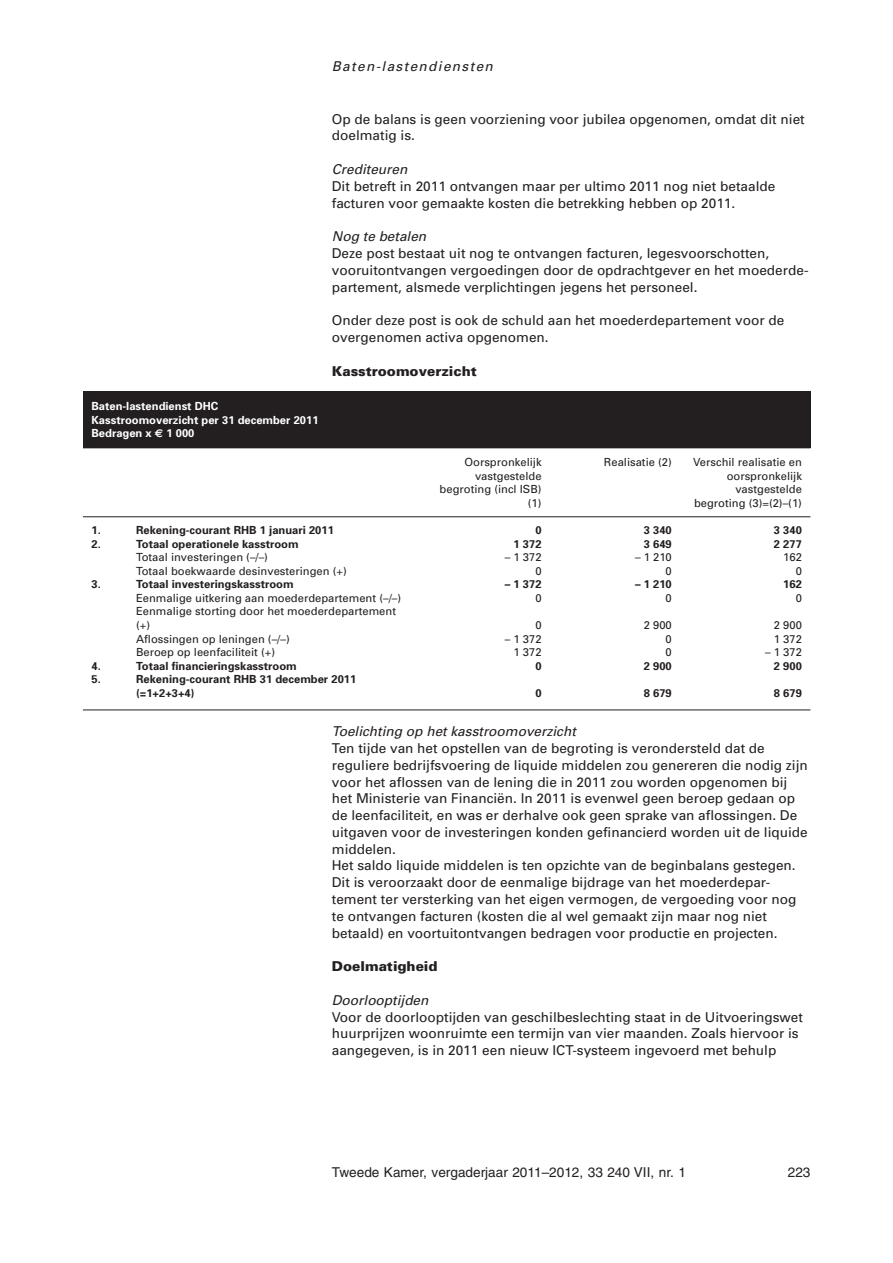
<style>
.page{position:relative;width:893px;height:1263px;background:#fff}
.page>*{position:absolute;margin:0;border:0;box-sizing:border-box;transform-origin:0 0}
.t1{font:13.65px/16.8px "Univers";color:#231f20}
.t2{font:13.65px "Helvetica";color:#231f20}
.t3{font:900 13.65px "Univers";color:#231f20}
.t4{font:italic 13.65px "Univers";letter-spacing:.1em;color:#231f20}
.t5{font:11.25px/13.5px "Univers";color:#231f20;text-align:right}
.t6{font:700 11.25px/13.5px "Univers";color:#231f20}
.t7{font:700 11.25px/13.5px "Univers";color:#fff}
.s1{font-family:"Euro Sans"}
.s2{font-style:italic}
</style>
<div class="page">
<div style="left:83px;top:391px;width:727px;height:57px;background:#231f20"></div>
<hr style="left:83px;top:516px;width:727px;height:1px;background:#231f20">
<hr style="left:83px;top:710px;width:727px;height:1px;background:#231f20">
<p class="t4" style="left:332px;top:61px;width:163px">Baten-lastendiensten</p>
<p class="t7" style="left:91px;top:400px;width:228px">Baten-lastendienst DHC<br>Kasstroomoverzicht per 31 december 2011<br>Bedragen x <span class="s1">€</span> 1 000</p>
<p class="t1" style="left:332px;top:112px;width:474px">Op de balans is geen voorziening voor jubilea opgenomen, omdat dit niet doelmatig is.</p>
<p class="t1" style="left:332px;top:162px;width:445px"><span class="s2">Crediteuren<br></span>Dit betreft in 2011 ontvangen maar per ultimo 2011 nog niet betaalde facturen voor gemaakte kosten die betrekking hebben op 2011.</p>
<p class="t1" style="left:332px;top:229px;width:478px"><span class="s2">Nog te betalen<br></span>Deze post bestaat uit nog te ontvangen facturen, legesvoorschotten, vooruitontvangen vergoedingen door de opdrachtgever en het moederde&shy;partement, alsmede verplichtingen jegens het personeel.</p>
<p class="t1" style="left:332px;top:313px;width:454px">Onder deze post is ook de schuld aan het moederdepartement voor de overgenomen activa opgenomen.</p>
<p class="t3" style="left:332px;top:366px;width:146px">Kasstroomoverzicht</p>
<p class="t5" style="left:439px;top:456px;width:103px">Oorspronkelijk vastgestelde begroting (incl ISB) (1)</p>
<p class="t5" style="left:604px;top:456px;width:69px">Realisatie (2)</p>
<p class="t5" style="left:693px;top:456px;width:110px">Verschil realisatie en oorspronkelijk vastgestelde begroting (3)=(2)–(1)</p>
<p class="t6" style="left:91px;top:524px;width:11px">1.</p>
<p class="t6" style="left:136px;top:524px;width:199px">Rekening-courant RHB 1 januari 2011</p>
<p class="t6" style="left:535px;top:524px;width:8px">0</p>
<p class="t6" style="left:643px;top:524px;width:29px">3 340</p>
<p class="t6" style="left:774px;top:524px;width:29px">3 340</p>
<p class="t6" style="left:91px;top:538px;width:11px">2.</p>
<p class="t6" style="left:136px;top:538px;width:164px">Totaal operationele kasstroom</p>
<p class="t6" style="left:513px;top:538px;width:29px">1 372</p>
<p class="t6" style="left:643px;top:538px;width:29px">3 649</p>
<p class="t6" style="left:774px;top:538px;width:29px">2 277</p>
<p class="t5" style="left:136px;top:551px;width:133px">Totaal investeringen (–/–)</p>
<p class="t5" style="left:505px;top:551px;width:38px">– 1 372</p>
<p class="t5" style="left:635px;top:551px;width:38px">– 1 210</p>
<p class="t5" style="left:783px;top:551px;width:20px">162</p>
<p class="t5" style="left:136px;top:565px;width:212px">Totaal boekwaarde desinvesteringen (+)</p>
<p class="t5" style="left:535px;top:565px;width:8px">0</p>
<p class="t5" style="left:665px;top:565px;width:8px">0</p>
<p class="t5" style="left:795px;top:565px;width:8px">0</p>
<p class="t6" style="left:91px;top:579px;width:11px">3.</p>
<p class="t6" style="left:136px;top:579px;width:159px">Totaal investeringskasstroom</p>
<p class="t6" style="left:505px;top:579px;width:38px">– 1 372</p>
<p class="t6" style="left:635px;top:579px;width:38px">– 1 210</p>
<p class="t6" style="left:783px;top:579px;width:20px">162</p>
<p class="t5" style="left:136px;top:592px;width:266px">Eenmalige uitkering aan moederdepartement (–/–)</p>
<p class="t5" style="left:535px;top:592px;width:8px">0</p>
<p class="t5" style="left:665px;top:592px;width:8px">0</p>
<p class="t5" style="left:795px;top:592px;width:8px">0</p>
<p class="t5" style="left:136px;top:606px;width:261px;text-align:left">Eenmalige storting door het moederdepartement (+)</p>
<p class="t5" style="left:535px;top:619px;width:8px">0</p>
<p class="t5" style="left:643px;top:619px;width:29px">2 900</p>
<p class="t5" style="left:774px;top:619px;width:29px">2 900</p>
<p class="t5" style="left:136px;top:633px;width:155px">Aflossingen op leningen (–/–)</p>
<p class="t5" style="left:505px;top:633px;width:38px">– 1 372</p>
<p class="t5" style="left:665px;top:633px;width:8px">0</p>
<p class="t5" style="left:774px;top:633px;width:29px">1 372</p>
<p class="t5" style="left:136px;top:646px;width:140px">Beroep op leenfaciliteit (+)</p>
<p class="t5" style="left:513px;top:646px;width:29px">1 372</p>
<p class="t5" style="left:665px;top:646px;width:8px">0</p>
<p class="t5" style="left:765px;top:646px;width:38px">– 1 372</p>
<p class="t6" style="left:91px;top:660px;width:11px">4.</p>
<p class="t6" style="left:136px;top:660px;width:162px">Totaal financieringskasstroom</p>
<p class="t6" style="left:535px;top:660px;width:8px">0</p>
<p class="t6" style="left:643px;top:660px;width:29px">2 900</p>
<p class="t6" style="left:774px;top:660px;width:29px">2 900</p>
<p class="t6" style="left:91px;top:673px;width:11px">5.</p>
<p class="t6" style="left:136px;top:673px;width:222px">Rekening-courant RHB 31 december 2011 (=1+2+3+4)</p>
<p class="t6" style="left:535px;top:687px;width:8px">0</p>
<p class="t6" style="left:643px;top:687px;width:29px">8 679</p>
<p class="t6" style="left:774px;top:687px;width:29px">8 679</p>
<p class="t1" style="left:332px;top:724px;width:477px"><span class="s2">Toelichting op het kasstroomoverzicht<br></span>Ten tijde van het opstellen van de begroting is verondersteld dat de reguliere bedrijfsvoering de liquide middelen zou genereren die nodig zijn voor het aflossen van de lening die in 2011 zou worden opgenomen bij het Ministerie van Financiën. In 2011 is evenwel geen beroep gedaan op de leenfaciliteit, en was er derhalve ook geen sprake van aflossingen. De uitgaven voor de investeringen konden gefinancierd worden uit de liquide middelen.<br>Het saldo liquide middelen is ten opzichte van de beginbalans gestegen.<br>Dit is veroorzaakt door de eenmalige bijdrage van het moederdepar&shy;tement ter versterking van het eigen vermogen, de vergoeding voor nog te ontvangen facturen (kosten die al wel gemaakt zijn maar nog niet betaald) en voortuitontvangen bedragen voor productie en projecten.</p>
<p class="t3" style="left:332px;top:961px;width:107px">Doelmatigheid</p>
<p class="t1" style="left:332px;top:993px;width:472px"><span class="s2">Doorlooptijden<br></span>Voor de doorlooptijden van geschilbeslechting staat in de Uitvoeringswet huurprijzen woonruimte een termijn van vier maanden. Zoals hiervoor is aangegeven, is in 2011 een nieuw ICT-systeem ingevoerd met behulp</p>
<p class="t2" style="left:332px;top:1167px;width:355px">Tweede Kamer, vergaderjaar 2011–2012, 33 240 VII, nr. 1</p>
<p class="t2" style="left:787px;top:1167px;width:24px">223</p>
</div>
